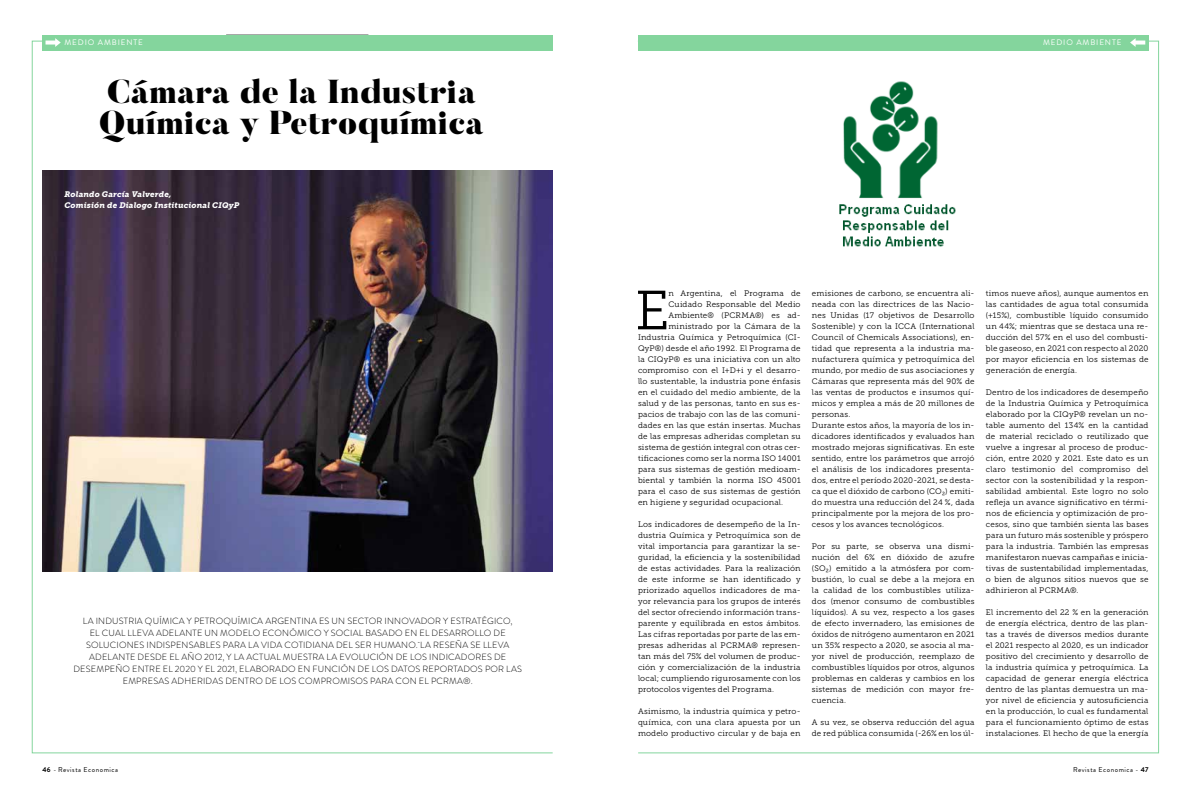
<style>
.page{position:relative;width:1191px;height:794px;background:#fff}
.page>*{position:absolute;margin:0;border:0;box-sizing:border-box;transform-origin:0 0}
.t1{font:54.9px "Museo Slab 300";color:#000}
.t2{font:900 33px/30.7px "Butler";color:#000}
.t3{font:300 9px/12px "Brandon Grotesque";letter-spacing:.02em;color:#000;text-align:center}
.t4{font:8px/11px "Museo Slab 300";letter-spacing:.02em;color:#000;text-align:justify}
.t5{font:italic 8px/11px "Museo Slab 900";letter-spacing:.02em;color:#fff}
.t6{font:8px "Brandon Grotesque";letter-spacing:.11em;color:#fff}
.t7{font:7px "Brandon Grotesque";letter-spacing:.08em;color:#000}
.s1{font-weight:700}
</style>
<div class="page">
<div style="left:42px;top:35px;width:510px;height:15px;background:#84d59d"></div>
<div style="left:638px;top:35px;width:510px;height:15px;background:#84d59d"></div>
<svg style="left:46px;top:38px;width:15px;height:9px"></svg>
<svg style="left:1130px;top:38px;width:15px;height:9px"></svg>
<img style="left:43px;top:170px;width:510px;height:402px">
<img style="left:839px;top:81px;width:117px;height:166px">
<p class="t6" style="left:65px;top:37px;width:80px">MEDIO AMBIENTE</p>
<p class="t6" style="left:1043px;top:36px;width:80px">MEDIO AMBIENTE</p>
<h2 class="t2" style="left:99px;top:77px;width:387px">Cámara de la Industria<br>Química y Petroquímica</h2>
<p class="t5" style="left:64px;top:189px;width:176px">Rolando García Valverde,<br>Comisión de Dialogo Institucional CIQyP</p>
<p class="t3" style="left:73px;top:615px;width:450px">LA INDUSTRIA QUÍMICA Y PETROQUÍMICA ARGENTINA ES UN SECTOR INNOVADOR Y ESTRATÉGICO,<br>EL CUAL LLEVA ADELANTE UN MODELO ECONÓMICO Y SOCIAL BASADO EN EL DESARROLLO DE SOLUCIONES INDISPENSABLES PARA LA VIDA COTIDIANA DEL SER HUMANO. LA RESEÑA SE LLEVA ADELANTE DESDE EL AÑO 2012, Y LA ACTUAL MUESTRA LA EVOLUCIÓN DE LOS INDICADORES DE DESEMPEÑO ENTRE EL 2020 Y EL 2021, ELABORADO EN FUNCIÓN DE LOS DATOS REPORTADOS POR LAS EMPRESAS ADHERIDAS DENTRO DE LOS COMPROMISOS PARA CON EL PCRMA®.</p>
<h1 class="t1" style="left:635px;top:280px;width:36px">E</h1>
<p class="t4" style="left:668px;top:288px;width:134px">n Argentina, el Programa de</p>
<p class="t4" style="left:668px;top:299px;width:134px">Cuidado Responsable del Medio</p>
<p class="t4" style="left:668px;top:310px;width:134px">Ambiente® (PCRMA®) es ad-</p>
<p class="t4" style="left:668px;top:321px;width:134px">ministrado por la Cámara de la</p>
<p class="t4" style="left:638px;top:332px;width:164px">Industria Química y Petroquímica (CI-</p>
<p class="t4" style="left:638px;top:343px;width:164px">QyP®) desde el año 1992. El Programa de</p>
<p class="t4" style="left:638px;top:354px;width:164px">la CIQyP® es una iniciativa con un alto</p>
<p class="t4" style="left:638px;top:365px;width:164px">compromiso con el I+D+i y el desarro-</p>
<p class="t4" style="left:638px;top:376px;width:164px">llo sustentable, la industria pone énfasis</p>
<p class="t4" style="left:638px;top:387px;width:164px">en el cuidado del medio ambiente, de la</p>
<p class="t4" style="left:638px;top:398px;width:164px">salud y de las personas, tanto en sus es-</p>
<p class="t4" style="left:638px;top:409px;width:164px">pacios de trabajo con las de las comuni-</p>
<p class="t4" style="left:638px;top:420px;width:164px">dades en las que están insertas. Muchas</p>
<p class="t4" style="left:638px;top:431px;width:164px">de las empresas adheridas completan su</p>
<p class="t4" style="left:638px;top:442px;width:164px">sistema de gestión integral con otras cer-</p>
<p class="t4" style="left:638px;top:453px;width:164px">tificaciones como ser la norma ISO 14001</p>
<p class="t4" style="left:638px;top:464px;width:164px">para sus sistemas de gestión medioam-</p>
<p class="t4" style="left:638px;top:475px;width:164px">biental y también la norma ISO 45001</p>
<p class="t4" style="left:638px;top:486px;width:164px">para el caso de sus sistemas de gestión</p>
<p class="t4" style="left:638px;top:497px;width:147px">en higiene y seguridad ocupacional.</p>
<p class="t4" style="left:638px;top:519px;width:164px">Los indicadores de desempeño de la In&shy;dustria Química y Petroquímica son de vital importancia para garantizar la se&shy;guridad, la eficiencia y la sostenibilidad de estas actividades. Para la realización de este informe se han identificado y priorizado aquellos indicadores de ma&shy;yor relevancia para los grupos de interés del sector ofreciendo información trans&shy;parente y equilibrada en estos ámbitos.<br>Las cifras reportadas por parte de las em&shy;presas adheridas al PCRMA® represen&shy;tan más del 75% del volumen de produc&shy;ción y comercialización de la industria local; cumpliendo rigurosamente con los protocolos vigentes del Programa.</p>
<p class="t4" style="left:638px;top:706px;width:164px">Asimismo, la industria química y petro&shy;química, con una clara apuesta por un modelo productivo circular y de baja en</p>
<p class="t4" style="left:812px;top:288px;width:164px;text-align:left">emisiones de carbono, se encuentra ali&shy;neada con las directrices de las Nacio&shy;nes Unidas (17 objetivos de Desarrollo Sostenible) y con la ICCA (International Council of Chemicals Associations), en&shy;tidad que representa a la industria ma&shy;nufacturera química y petroquímica del mundo, por medio de sus asociaciones y Cámaras que representa más del 90% de las ventas de productos e insumos quí&shy;micos y emplea a más de 20 millones de personas.<br>Durante estos años, la mayoría de los in&shy;dicadores identificados y evaluados han mostrado mejoras significativas. En este sentido, entre los parámetros que arrojó el análisis de los indicadores presenta&shy;dos, entre el período 2020-2021, se desta&shy;ca que el dióxido de carbono (CO₂) emiti&shy;do muestra una reducción del 24 %, dada principalmente por la mejora de los pro&shy;cesos y los avances tecnológicos.</p>
<p class="t4" style="left:812px;top:541px;width:164px">Por su parte, se observa una dismi&shy;nución del 6% en dióxido de azufre (SO₂) emitido a la atmósfera por com&shy;bustión, lo cual se debe a la mejora en la calidad de los combustibles utiliza&shy;dos (menor consumo de combustibles líquidos). A su vez, respecto a los gases de efecto invernadero, las emisiones de óxidos de nitrógeno aumentaron en 2021 un 35% respecto a 2020, se asocia al ma&shy;yor nivel de producción, reemplazo de combustibles líquidos por otros, algunos problemas en calderas y cambios en los sistemas de medición con mayor fre&shy;cuencia.</p>
<p class="t4" style="left:812px;top:717px;width:164px">A su vez, se observa reducción del agua de red pública consumida (-26% en los úl-</p>
<p class="t4" style="left:986px;top:288px;width:164px">timos nueve años), aunque aumentos en las cantidades de agua total consumida (+15%), combustible líquido consumido un 44%; mientras que se destaca una re&shy;ducción del 57% en el uso del combusti&shy;ble gaseoso, en 2021 con respecto al 2020 por mayor eficiencia en los sistemas de generación de energía.</p>
<p class="t4" style="left:986px;top:387px;width:164px">Dentro de los indicadores de desempeño de la Industria Química y Petroquímica elaborado por la CIQyP® revelan un no&shy;table aumento del 134% en la cantidad de material reciclado o reutilizado que vuelve a ingresar al proceso de produc&shy;ción, entre 2020 y 2021. Este dato es un claro testimonio del compromiso del sector con la sostenibilidad y la respon&shy;sabilidad ambiental. Este logro no solo refleja un avance significativo en térmi&shy;nos de eficiencia y optimización de pro&shy;cesos, sino que también sienta las bases para un futuro más sostenible y próspero para la industria. También las empresas manifestaron nuevas campañas e inicia&shy;tivas de sustentabilidad implementadas, o bien de algunos sitios nuevos que se adhirieron al PCRMA®.</p>
<p class="t4" style="left:986px;top:607px;width:164px">El incremento del 22 % en la generación de energía eléctrica, dentro de las plan&shy;tas a través de diversos medios durante el 2021 respecto al 2020, es un indicador positivo del crecimiento y desarrollo de la industria química y petroquímica. La capacidad de generar energía eléctrica dentro de las plantas demuestra un ma&shy;yor nivel de eficiencia y autosuficiencia en la producción, lo cual es fundamental para el funcionamiento óptimo de estas instalaciones. El hecho de que la energía</p>
<p class="t7" style="left:43px;top:764px;width:77px"><span class="s1">46</span> - Revista Economica</p>
<p class="t7" style="left:1073px;top:764px;width:77px">Revista Economica - <span class="s1">47</span></p>
</div>
